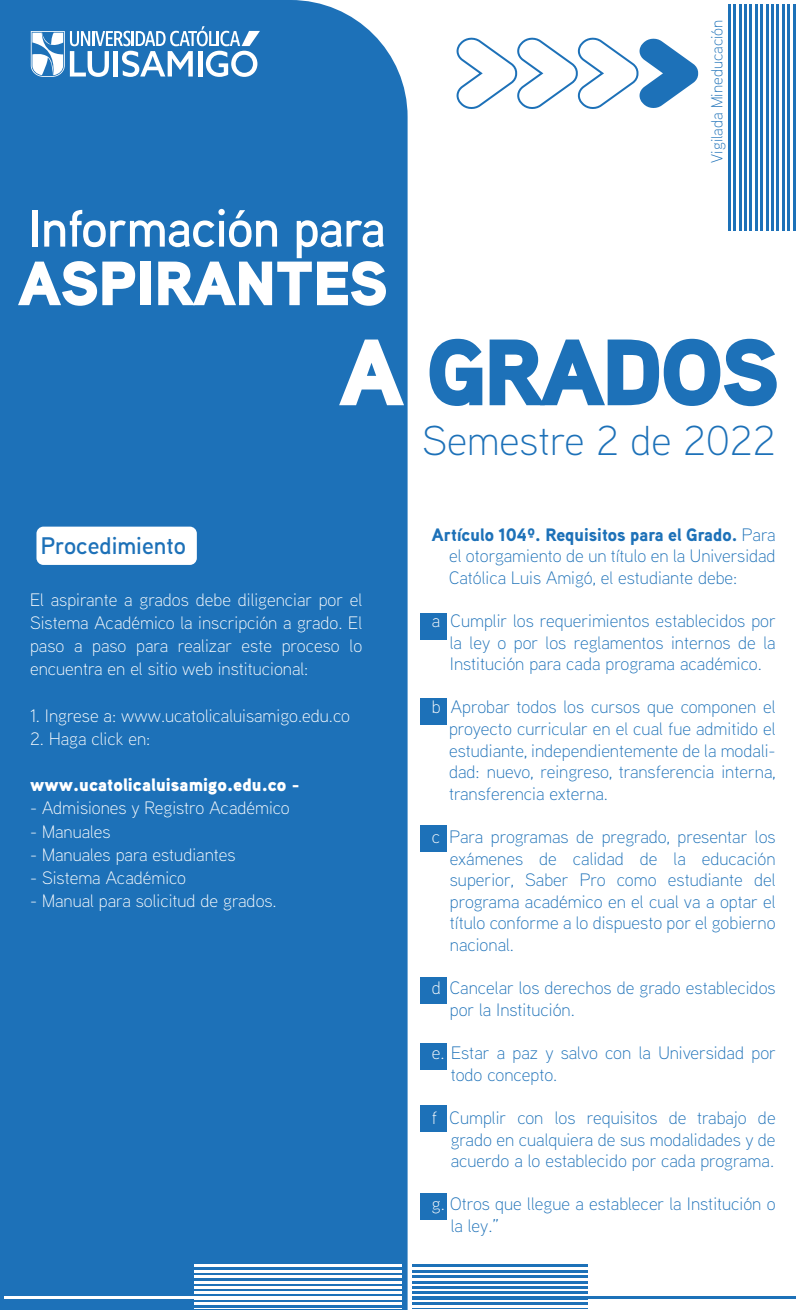
<style>
.page{position:relative;width:796px;height:1310px;background:#fff}
.page>*{position:absolute;margin:0;border:0;box-sizing:border-box;transform-origin:0 0}
.t1{font:900 94px "Aaux Next";letter-spacing:-.04em;color:#1d71b8}
.t2{font:900 62.4px "Aaux Next";letter-spacing:-.02em;color:#fff}
.t3{font:600 52.6px "Aaux Next";letter-spacing:-.02em;color:#fff}
.t4{font:300 41.8px "Aaux Next";color:#1d71b8}
.t5{font:600 24px "Aaux Next";color:#1d71b8}
.t6{font:300 18px/21.6px "Aaux Next";color:#1d71b8;text-align:justify}
.t7{font:300 18px/23.2px "Aaux Next";color:#fff;text-align:justify}
.t8{font:900 18px "Aaux Next";color:#fff}
.t9{font:300 16px "Aaux Next";color:#1d71b8}
.s1{color:#fff}
.s2{font-weight:900}
</style>
<div class="page">
<div style="left:420px;top:613px;width:26px;height:26px;background:#1d71b8"></div>
<div style="left:420px;top:698px;width:26px;height:26px;background:#1d71b8"></div>
<div style="left:420px;top:825px;width:26px;height:27px;background:#1d71b8"></div>
<div style="left:420px;top:977px;width:26px;height:26px;background:#1d71b8"></div>
<div style="left:420px;top:1043px;width:26px;height:26px;background:#1d71b8"></div>
<div style="left:420px;top:1105px;width:26px;height:27px;background:#1d71b8"></div>
<div style="left:420px;top:1193px;width:26px;height:26px;background:#1d71b8"></div>
<div style="left:0;top:0;width:407px;height:1310px;background:#1d71b8"></div>
<hr style="left:728px;top:4px;width:2px;height:227px;background:#1d71b8">
<hr style="left:733px;top:4px;width:3px;height:227px;background:#1d71b8">
<hr style="left:739px;top:4px;width:2px;height:227px;background:#1d71b8">
<hr style="left:744px;top:4px;width:2px;height:227px;background:#1d71b8">
<hr style="left:750px;top:4px;width:2px;height:227px;background:#1d71b8">
<hr style="left:755px;top:4px;width:2px;height:227px;background:#1d71b8">
<hr style="left:760px;top:4px;width:2px;height:227px;background:#1d71b8">
<hr style="left:766px;top:4px;width:2px;height:227px;background:#1d71b8">
<hr style="left:771px;top:4px;width:2px;height:227px;background:#1d71b8">
<hr style="left:777px;top:4px;width:2px;height:227px;background:#1d71b8">
<hr style="left:782px;top:4px;width:2px;height:227px;background:#1d71b8">
<hr style="left:787px;top:4px;width:2px;height:227px;background:#1d71b8">
<hr style="left:793px;top:4px;width:2px;height:227px;background:#1d71b8">
<svg style="left:31px;top:26px;width:229px;height:51px"></svg>
<svg style="left:456px;top:37px;width:242px;height:72px"></svg>
<div style="left:36px;top:527px;width:161px;height:38px;background:#fff;border-radius:7px"></div>
<hr style="left:194px;top:1265px;width:207px;height:2px;background:#fff">
<hr style="left:412px;top:1265px;width:176px;height:2px;background:#1d71b8">
<hr style="left:194px;top:1270px;width:207px;height:2px;background:#fff">
<hr style="left:412px;top:1270px;width:176px;height:2px;background:#1d71b8">
<hr style="left:412px;top:1275px;width:176px;height:2px;background:#1d71b8">
<hr style="left:194px;top:1275px;width:207px;height:2px;background:#fff">
<hr style="left:412px;top:1281px;width:176px;height:2px;background:#1d71b8">
<hr style="left:194px;top:1281px;width:207px;height:2px;background:#fff">
<hr style="left:194px;top:1286px;width:207px;height:2px;background:#fff">
<hr style="left:412px;top:1286px;width:176px;height:2px;background:#1d71b8">
<hr style="left:194px;top:1292px;width:207px;height:2px;background:#fff">
<hr style="left:412px;top:1292px;width:176px;height:2px;background:#1d71b8">
<hr style="left:412px;top:1297px;width:176px;height:2px;background:#1d71b8">
<hr style="left:194px;top:1297px;width:207px;height:2px;background:#fff">
<hr style="left:194px;top:1302px;width:207px;height:2px;background:#fff">
<hr style="left:412px;top:1302px;width:176px;height:2px;background:#1d71b8">
<hr style="left:194px;top:1308px;width:207px;height:1px;background:#fff">
<hr style="left:412px;top:1308px;width:176px;height:1px;background:#1d71b8">
<hr style="left:4px;top:1296px;width:397px;height:2px;background:#fff">
<hr style="left:412px;top:1296px;width:383px;height:2px;background:#1d71b8">
<h3 class="t3" style="left:28px;top:192px;width:359px">Información para</h3>
<h2 class="t2" style="left:18px;top:238px;width:371px">ASPIRANTES</h2>
<p class="t9" style="left:706px;top:163px;width:145px;rotate:-90deg">Vigilada Mineducación</p>
<h1 class="t1" style="left:339px;top:304px;width:442px"><span class="s1">A</span> GRADOS</h1>
<h3 class="t4" style="left:422px;top:413px;width:355px">Semestre 2 de 2022</h3>
<h3 class="t5" style="left:41px;top:529px;width:147px">Procedimiento</h3>
<p class="t7" style="left:30px;top:587px;width:334px">El aspirante a grados debe diligenciar por el Sistema Académico la inscripción a grado. El paso a paso para realizar este proceso lo encuentra en el sitio web institucional:</p>
<p class="t7" style="left:30px;top:703px;width:321px">1. Ingrese a: www.ucatolicaluisamigo.edu.co</p>
<p class="t7" style="left:30px;top:726px;width:122px">2. Haga click en:</p>
<p class="t8" style="left:30px;top:772px;width:271px">www.ucatolicaluisamigo.edu.co -</p>
<p class="t7" style="left:30px;top:796px;width:261px">- Admisiones y Registro Académico</p>
<p class="t7" style="left:30px;top:819px;width:82px">- Manuales</p>
<p class="t7" style="left:30px;top:842px;width:207px">- Manuales para estudiantes</p>
<p class="t7" style="left:30px;top:865px;width:158px">- Sistema Académico</p>
<p class="t7" style="left:30px;top:888px;width:248px">- Manual para solicitud de grados.</p>
<p class="t6" style="left:449px;top:523px;width:328px;text-indent:-17px"><span class="s2">Artículo 104º. Requisitos para el Grado.</span> Para el otorgamiento de un título en la Universidad Católica Luis Amigó, el estudiante debe:</p>
<p class="t6" style="left:450px;top:609px;width:328px;text-indent:-18px"><span class="s1">a</span>. Cumplir los requerimientos establecidos por la ley o por los reglamentos internos de la Institución para cada programa académico.</p>
<p class="t6" style="left:449px;top:695px;width:328px;text-indent:-17px"><span class="s1">b</span>. Aprobar todos los cursos que componen el proyecto curricular en el cual fue admitido el estudiante, independientemente de la modali&shy;dad: nuevo, reingreso, transferencia interna, transferencia externa.</p>
<p class="t6" style="left:450px;top:825px;width:327px;text-indent:-18px"><span class="s1">c</span>. Para programas de pregrado, presentar los exámenes de calidad de la educación superior, Saber Pro como estudiante del programa académico en el cual va a optar el título conforme a lo dispuesto por el gobierno nacional.</p>
<p class="t6" style="left:450px;top:976px;width:327px;text-indent:-18px"><span class="s1">d</span>. Cancelar los derechos de grado establecidos por la Institución.</p>
<p class="t6" style="left:451px;top:1041px;width:327px;text-indent:-19px"><span class="s1">e.</span> Estar a paz y salvo con la Universidad por todo concepto.</p>
<p class="t6" style="left:451px;top:1106px;width:326px;text-indent:-19px"><span class="s1">f</span>. Cumplir con los requisitos de trabajo de grado en cualquiera de sus modalidades y de acuerdo a lo establecido por cada programa.</p>
<p class="t6" style="left:451px;top:1192px;width:326px;text-indent:-19px"><span class="s1">g.</span> Otros que llegue a establecer la Institución o la ley.”</p>
</div>
